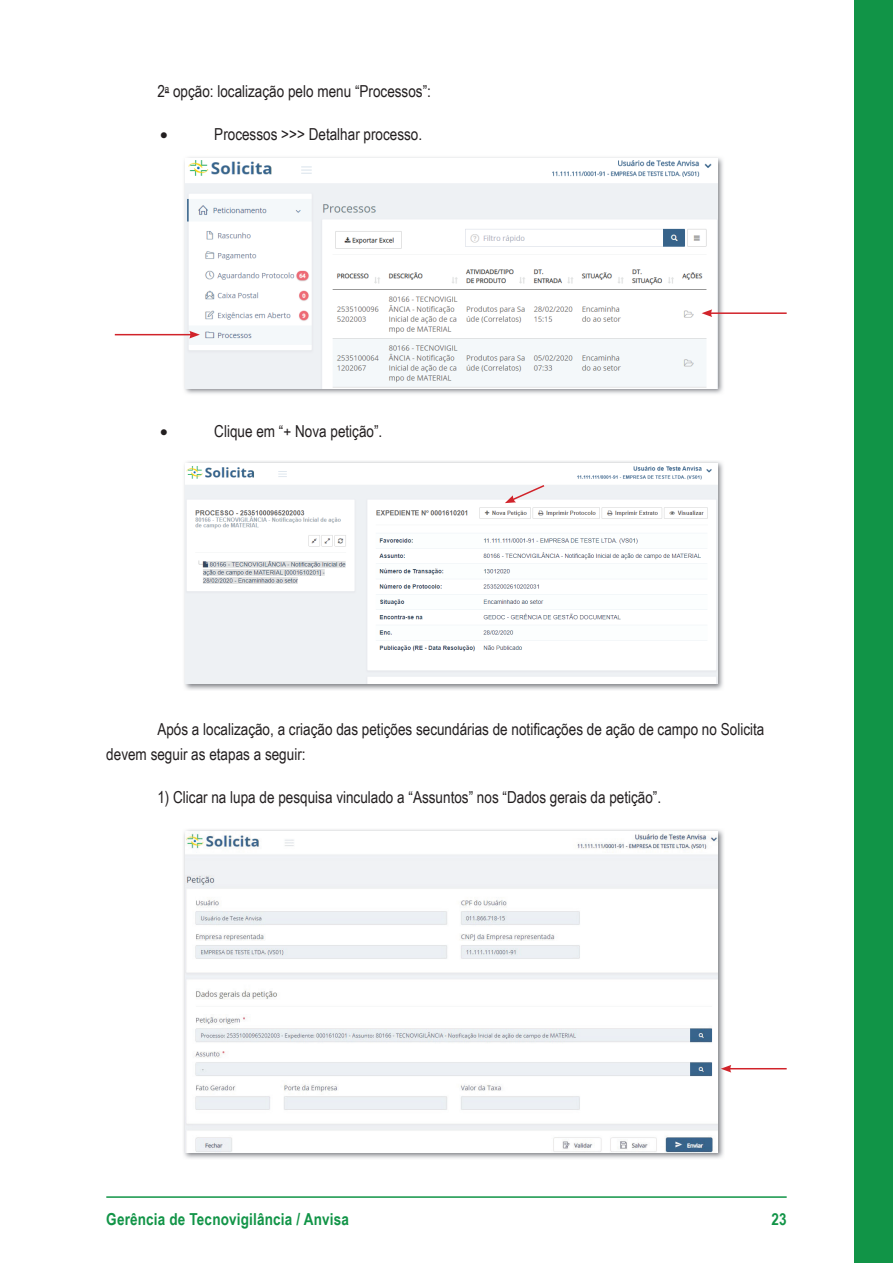
<style>
.page{position:relative;width:893px;height:1263px;background:#fff}
.page>*{position:absolute;margin:0;border:0;box-sizing:border-box;transform-origin:0 0}
.t1{font:16.5px/25.5px "Arial Narrow";color:#231f20}
.t2{font:700 16.5px "Arial Narrow";letter-spacing:.01em;color:#119447}
.t3{font:16.5px "Symbol";color:#231f20}
</style>
<div class="page">
<hr style="left:106px;top:1196px;width:681px;height:2px;background:#119447">
<div style="left:855px;top:0;width:38px;height:1263px;background:#119447"></div>
<img style="left:182px;top:157px;width:541px;height:237px">
<img style="left:186px;top:158px;width:531px;height:230px">
<img style="left:184px;top:461px;width:539px;height:229px">
<img style="left:186px;top:463px;width:531px;height:221px">
<img style="left:183px;top:829px;width:541px;height:330px">
<img style="left:186px;top:831px;width:531px;height:321px">
<hr style="left:710px;top:312px;width:77px;height:2px;background:#d1232a">
<svg style="left:702px;top:309px;width:10px;height:8px"></svg>
<hr style="left:729px;top:1068px;width:58px;height:1px;background:#d1232a">
<svg style="left:721px;top:1065px;width:10px;height:7px"></svg>
<hr style="left:115px;top:334px;width:77px;height:1px;background:#d1232a">
<svg style="left:189px;top:331px;width:11px;height:7px"></svg>
<svg style="left:505px;top:484px;width:41px;height:19px"></svg>
<p class="t1" style="left:157px;top:78px;width:275px">2<sup>a</sup> opção: localização pelo menu “Processos”:</p>
<p class="t3" style="left:160px;top:123px;width:9px">•</p>
<p class="t1" style="left:214px;top:120px;width:209px">Processos &gt;&gt;&gt; Detalhar processo.</p>
<p class="t3" style="left:160px;top:420px;width:9px">•</p>
<p class="t1" style="left:214px;top:418px;width:170px">Clique em “+ Nova petição”.</p>
<p class="t1" style="left:106px;top:715px;width:660px;text-indent:51px">Após a localização, a criação das petições secundárias de notificações de ação de campo no Solicita devem seguir as etapas a seguir:</p>
<p class="t1" style="left:157px;top:783px;width:505px">1) Clicar na lupa de pesquisa vinculado a “Assuntos” nos “Dados gerais da petição”.</p>
<p class="t2" style="left:106px;top:1207px;width:244px">Gerência de Tecnovigilância / Anvisa</p>
<p class="t2" style="left:771px;top:1207px;width:17px">23</p>
</div>
